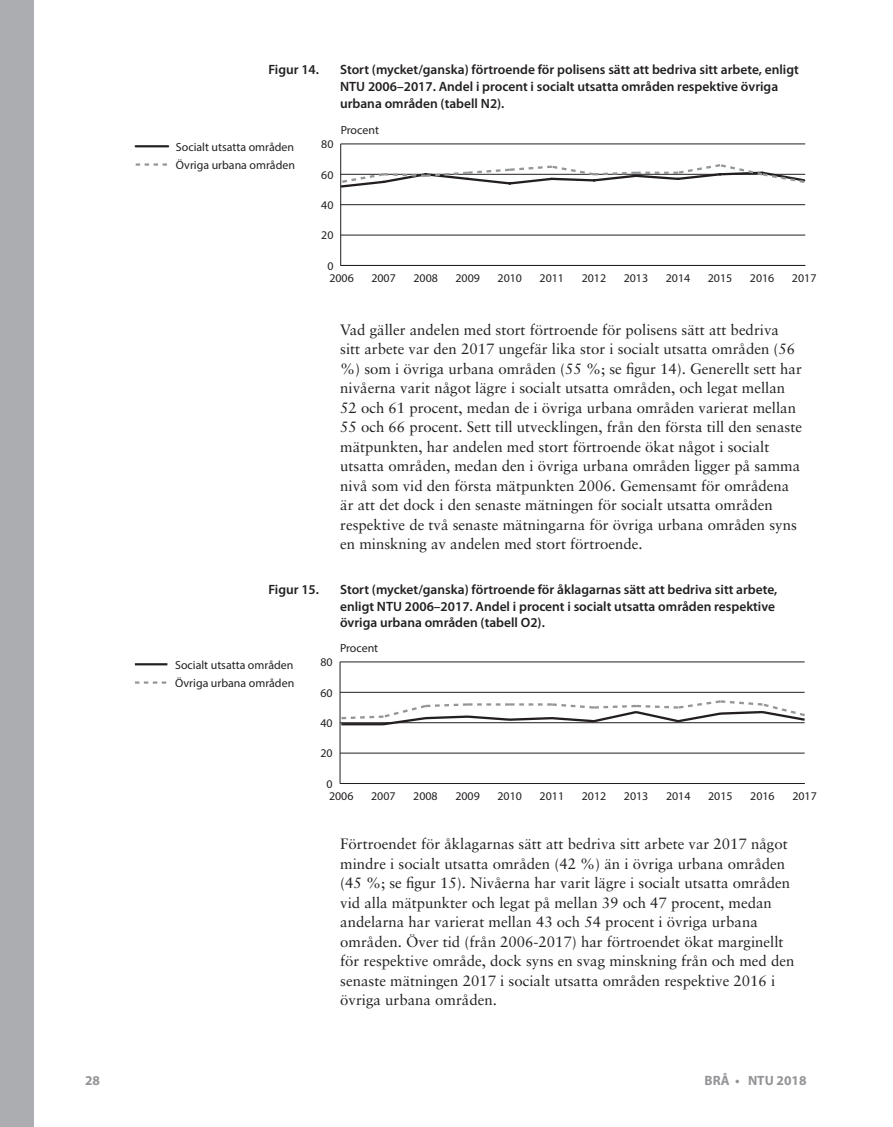
<style>
.page{position:relative;width:893px;height:1127px;background:#fff}
.page>*{position:absolute;margin:0;border:0;box-sizing:border-box;transform-origin:0 0}
.Brödtext{font:15px/19.5px "Sabon Roman 2";color:#231f20}
.Figurtext{font:600 13.5px/16.8px "Myriad Pro";color:#231f20}
.t1{font:700 13.5px "Myriad Pro";color:#939598}
.t2{font:11.85px/18px "Myriad Pro Regular 4";color:#231f20}
</style>
<div class="page">
<div style="left:0;top:0;width:34px;height:1127px;background:#acadb1"></div>
<hr style="left:136px;top:145px;width:32px;height:2px;background:#231f20">
<svg style="left:136px;top:163px;width:31px;height:3px"></svg>
<hr style="left:340px;top:144px;width:1px;height:121px;background:#231f20">
<hr style="left:341px;top:265px;width:464px;height:1px;background:#231f20">
<hr style="left:341px;top:235px;width:464px;height:1px;background:#231f20">
<hr style="left:341px;top:204px;width:464px;height:1px;background:#231f20">
<hr style="left:341px;top:144px;width:464px;height:1px;background:#231f20">
<svg style="left:340px;top:162px;width:466px;height:27px"></svg>
<hr style="left:135px;top:663px;width:32px;height:2px;background:#231f20">
<svg style="left:135px;top:681px;width:32px;height:3px"></svg>
<hr style="left:340px;top:662px;width:1px;height:121px;background:#231f20">
<hr style="left:340px;top:783px;width:465px;height:1px;background:#231f20">
<hr style="left:340px;top:753px;width:465px;height:1px;background:#231f20">
<hr style="left:340px;top:692px;width:465px;height:1px;background:#231f20">
<hr style="left:340px;top:662px;width:465px;height:1px;background:#231f20">
<svg style="left:339px;top:699px;width:466px;height:28px"></svg>
<p class="Figurtext" style="left:268px;top:61px;width:52px">Figur 14.</p>
<p class="Figurtext" style="left:340px;top:61px;width:460px">Stort (mycket/ganska) förtroende för polisens sätt att bedriva sitt arbete, enligt<br>NTU 2006–2017. Andel i procent i socialt utsatta områden respektive övriga urbana områden (tabell N2).</p>
<p class="t2" style="left:341px;top:121px;width:40px">Procent</p>
<p class="t2" style="left:176px;top:138px;width:121px">Socialt utsatta områden<br>Övriga urbana områden</p>
<p class="t2" style="left:321px;top:135px;width:14px">80</p>
<p class="t2" style="left:321px;top:165px;width:14px">60</p>
<p class="t2" style="left:321px;top:196px;width:14px">40</p>
<p class="t2" style="left:321px;top:226px;width:14px">20</p>
<p class="t2" style="left:327px;top:257px;width:8px">0</p>
<p class="t2" style="left:329px;top:269px;width:26px">2006</p>
<p class="t2" style="left:371px;top:269px;width:26px">2007</p>
<p class="t2" style="left:413px;top:269px;width:26px">2008</p>
<p class="t2" style="left:455px;top:269px;width:26px">2009</p>
<p class="t2" style="left:498px;top:269px;width:26px">2010</p>
<p class="t2" style="left:540px;top:269px;width:26px">2011</p>
<p class="t2" style="left:582px;top:269px;width:26px">2012</p>
<p class="t2" style="left:624px;top:269px;width:26px">2013</p>
<p class="t2" style="left:666px;top:269px;width:26px">2014</p>
<p class="t2" style="left:708px;top:269px;width:26px">2015</p>
<p class="t2" style="left:750px;top:269px;width:26px">2016</p>
<p class="t2" style="left:792px;top:269px;width:26px">2017</p>
<p class="Brödtext" style="left:340px;top:320px;width:463px">Vad gäller andelen med stort förtroende för polisens sätt att bedriva sitt arbete var den 2017 ungefär lika stor i socialt utsatta områden (56 %) som i övriga urbana områden (55 %; se figur 14). Generellt sett har nivåerna varit något lägre i socialt utsatta områden, och legat mellan 52 och 61 procent, medan de i övriga urbana områden varierat mellan 55 och 66 procent. Sett till utvecklingen, från den första till den senaste mätpunkten, har andelen med stort förtroende ökat något i socialt utsatta områden, medan den i övriga urbana områden ligger på samma nivå som vid den första mätpunkten 2006. Gemensamt för områdena är att det dock i den senaste mätningen för socialt utsatta områden respektive de två senaste mätningarna för övriga urbana områden syns en minskning av andelen med stort förtroende.</p>
<p class="Figurtext" style="left:268px;top:581px;width:52px">Figur 15.</p>
<p class="Figurtext" style="left:340px;top:581px;width:439px">Stort (mycket/ganska) förtroende för åklagarnas sätt att bedriva sitt arbete, enligt NTU 2006–2017. Andel i procent i socialt utsatta områden respektive övriga urbana områden (tabell O2).</p>
<p class="t2" style="left:175px;top:656px;width:121px">Socialt utsatta områden<br>Övriga urbana områden</p>
<p class="t2" style="left:321px;top:653px;width:14px">80</p>
<p class="t2" style="left:340px;top:639px;width:40px">Procent</p>
<p class="t2" style="left:321px;top:683px;width:14px">60</p>
<p class="t2" style="left:321px;top:714px;width:14px">40</p>
<p class="t2" style="left:321px;top:744px;width:14px">20</p>
<p class="t2" style="left:327px;top:774px;width:8px">0</p>
<p class="t2" style="left:329px;top:787px;width:26px">2006</p>
<p class="t2" style="left:371px;top:787px;width:26px">2007</p>
<p class="t2" style="left:413px;top:787px;width:26px">2008</p>
<p class="t2" style="left:455px;top:787px;width:26px">2009</p>
<p class="t2" style="left:497px;top:787px;width:26px">2010</p>
<p class="t2" style="left:540px;top:787px;width:26px">2011</p>
<p class="t2" style="left:582px;top:787px;width:26px">2012</p>
<p class="t2" style="left:624px;top:787px;width:26px">2013</p>
<p class="t2" style="left:666px;top:787px;width:26px">2014</p>
<p class="t2" style="left:708px;top:787px;width:26px">2015</p>
<p class="t2" style="left:750px;top:787px;width:26px">2016</p>
<p class="t2" style="left:792px;top:787px;width:26px">2017</p>
<p class="Brödtext" style="left:340px;top:834px;width:456px">Förtroendet för åklagarnas sätt att bedriva sitt arbete var 2017 något mindre i socialt utsatta områden (42 %) än i övriga urbana områden (45 %; se figur 15). Nivåerna har varit lägre i socialt utsatta områden vid alla mätpunkter och legat på mellan 39 och 47 procent, medan andelarna har varierat mellan 43 och 54 procent i övriga urbana områden. Över tid (från 2006-2017) har förtroendet ökat marginellt för respektive område, dock syns en svag minskning från och med den senaste mätningen 2017 i socialt utsatta områden respektive 2016 i övriga urbana områden.</p>
<p class="t1" style="left:85px;top:1071px;width:16px">28</p>
<p class="t1" style="left:705px;top:1071px;width:103px">BRÅ • NTU 2018</p>
</div>
